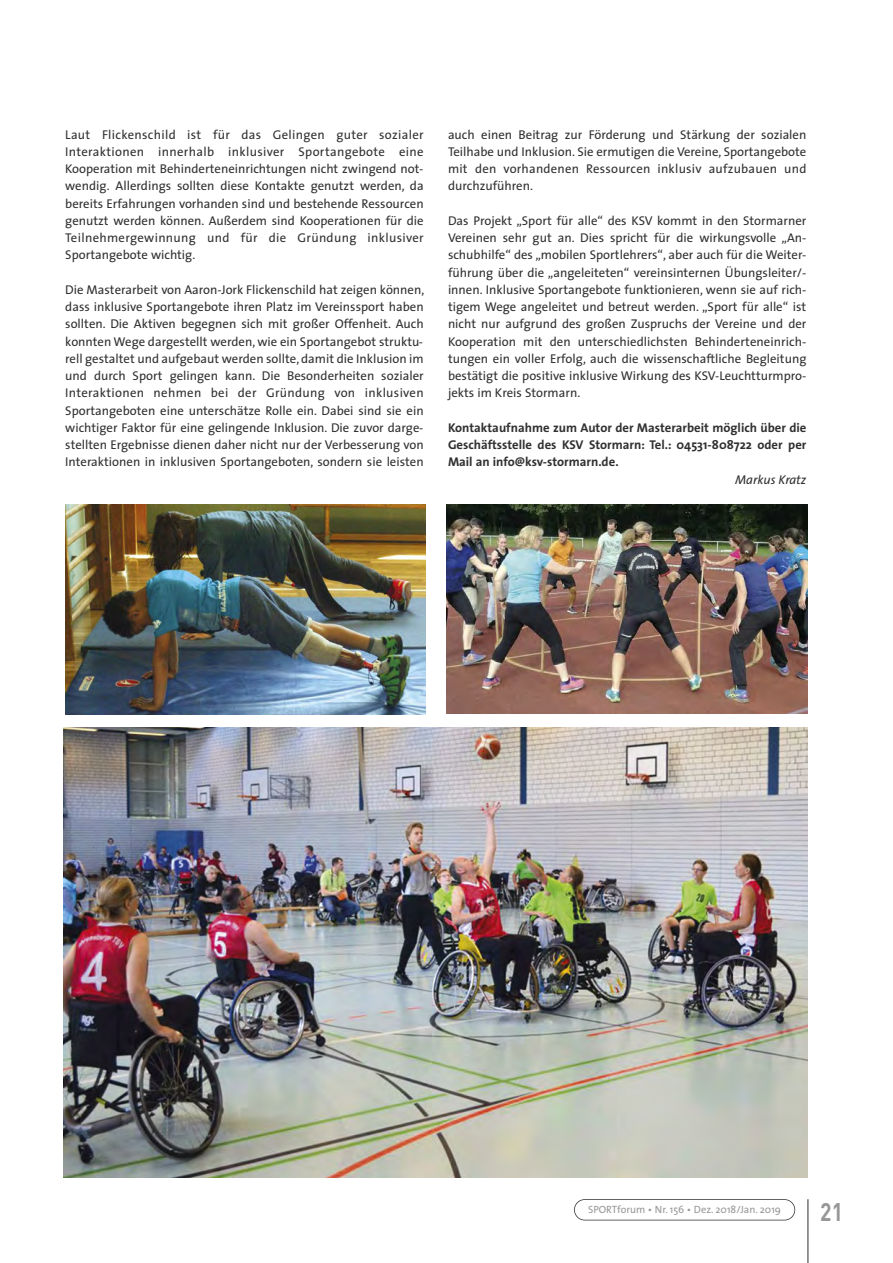
<style>
.page{position:relative;width:893px;height:1263px;background:#fff}
.page>*{position:absolute;margin:0;border:0;box-sizing:border-box;transform-origin:0 0}
.t1{font:700 25.2px "DIN";color:#989798;scale:.83 1}
.t2{font:12.75px/17.2px "The Sans";color:#302f31;text-align:justify}
.t3{font:700 12.75px/17.2px "The Sans";color:#302f31;text-align:justify}
.t4{font:italic 12.75px "The Sans";color:#302f31}
.t5{font:10.5px "The Sans";color:#989798}
</style>
<div class="page">
<div style="left:574px;top:1199px;width:221px;height:21px;border:2px solid #302f31;border-radius:11px"></div>
<hr style="left:807px;top:1199px;width:1px;height:64px;background:#302f31">
<img style="left:64px;top:727px;width:743px;height:451px">
<img style="left:446px;top:505px;width:362px;height:209px">
<img style="left:65px;top:505px;width:360px;height:209px">
<p class="t2" style="left:65px;top:127px;width:360px">Laut Flickenschild ist für das Gelingen guter sozialer Interaktionen innerhalb inklusiver Sportangebote eine Kooperation mit Behinderteneinrichtungen nicht zwingend not&shy;wendig. Allerdings sollten diese Kontakte genutzt werden, da bereits Erfahrungen vorhanden sind und bestehende Ressourcen genutzt werden können. Außerdem sind Kooperationen für die Teilnehmergewinnung und für die Gründung inklusiver Sportangebote wichtig.</p>
<p class="t2" style="left:65px;top:282px;width:361px">Die Masterarbeit von Aaron-Jork Flickenschild hat zeigen können, dass inklusive Sportangebote ihren Platz im Vereinssport haben sollten. Die Aktiven begegnen sich mit großer Offenheit. Auch konnten Wege dargestellt werden, wie ein Sportangebot struktu&shy;rell gestaltet und aufgebaut werden sollte, damit die Inklusion im und durch Sport gelingen kann. Die Besonderheiten sozialer Interaktionen nehmen bei der Gründung von inklusiven Sportangeboten eine unterschätze Rolle ein. Dabei sind sie ein wichtiger Faktor für eine gelingende Inklusion. Die zuvor darge&shy;stellten Ergebnisse dienen daher nicht nur der Verbesserung von Interaktionen in inklusiven Sportangeboten, sondern sie leisten</p>
<p class="t2" style="left:448px;top:127px;width:360px">auch einen Beitrag zur Förderung und Stärkung der sozialen Teilhabe und Inklusion. Sie ermutigen die Vereine, Sportangebote mit den vorhandenen Ressourcen inklusiv aufzubauen und durchzuführen.</p>
<p class="t2" style="left:448px;top:213px;width:360px">Das Projekt „Sport für alle“ des KSV kommt in den Stormarner Vereinen sehr gut an. Dies spricht für die wirkungsvolle „An&shy;schubhilfe“ des „mobilen Sportlehrers“, aber auch für die Weiter&shy;führung über die „angeleiteten“ vereinsinternen Übungsleiter/- innen. Inklusive Sportangebote funktionieren, wenn sie auf rich&shy;tigem Wege angeleitet und betreut werden. „Sport für alle“ ist nicht nur aufgrund des großen Zuspruchs der Vereine und der Kooperation mit den unterschiedlichsten Behinderteneinrich&shy;tungen ein voller Erfolg, auch die wissenschaftliche Begleitung bestätigt die positive inklusive Wirkung des KSV-Leuchtturmpro&shy;jekts im Kreis Stormarn.</p>
<p class="t3" style="left:448px;top:420px;width:360px">Kontaktaufnahme zum Autor der Masterarbeit möglich über die Geschäftsstelle des KSV Stormarn: Tel.: 04531-808722 oder per Mail an info@ksv-stormarn.de.</p>
<p class="t4" style="left:735px;top:474px;width:73px">Markus Kratz</p>
<p class="t5" style="left:588px;top:1205px;width:194px">SPORTforum • Nr. 156 • Dez. 2018/Jan. 2019</p>
<h1 class="t1" style="left:820px;top:1197px;width:29px">21</h1>
</div>
